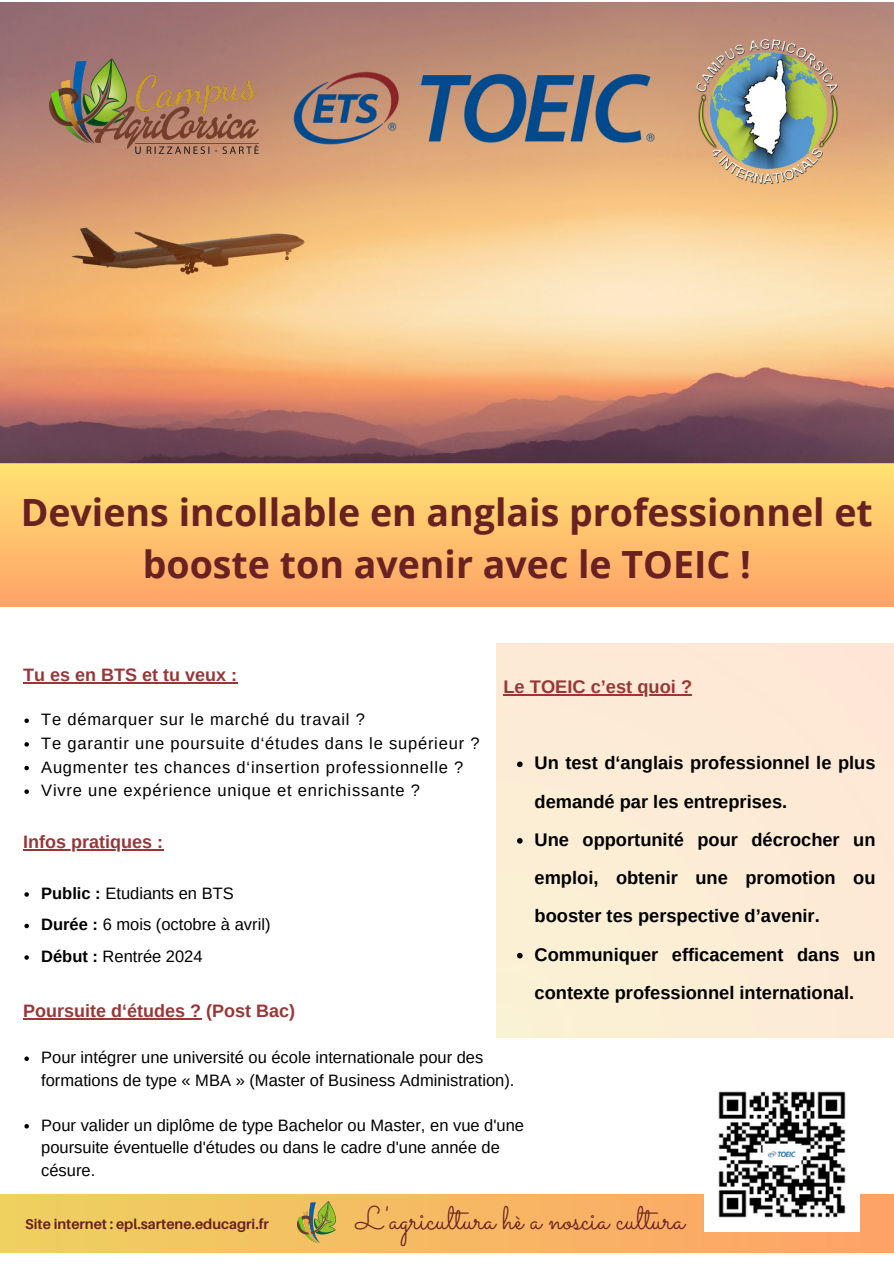
<style>
.page{position:relative;width:894px;height:1264px;background:#fff}
.page>*{position:absolute;margin:0;border:0;box-sizing:border-box;transform-origin:0 0}
.t1{font:700 37.5px/51.8px "Open Sans";color:#692121;text-align:center}
.t2{font:32.55px "Sacramento";color:#692121}
.t3{font:700 18.3px/38.2px "Arimo";color:#000}
.t4{font:700 18.3px "Arimo";color:#973738}
.t5{font:700 18px "Arimo";color:#973738}
.t6{font:16.5px/22.5px "Arimo";color:#000}
.t7{font:16.5px "Arimo";letter-spacing:.05em;color:#000}
.t8{font:700 14.25px "Aileron";color:#692121}
.s1{font-weight:700}
</style>
<div class="page">
<img style="left:0;top:2px;width:893px;height:461px">
<div style="left:0;top:463px;width:893px;height:143px;background:linear-gradient(to bottom,#ffe372,#ffa368)"></div>
<img style="left:49px;top:58px;width:209px;height:96px">
<div style="left:0;top:1194px;width:893px;height:58px;background:linear-gradient(to right,#edd05f,#ffa268)"></div>
<img style="left:297px;top:1200px;width:39px;height:42px">
<div style="left:496px;top:643px;width:397px;height:394px;background:#fcebd5"></div>
<img style="left:695px;top:34px;width:144px;height:152px">
<img style="left:282px;top:58px;width:389px;height:104px">
<img style="left:704px;top:1091px;width:154px;height:140px">
<hr style="left:23px;top:1018px;width:178px;height:1px;background:#973738">
<svg style="left:24px;top:1056px;width:5px;height:4px"></svg>
<svg style="left:24px;top:1124px;width:5px;height:4px"></svg>
<hr style="left:23px;top:849px;width:140px;height:1px;background:#973738">
<svg style="left:24px;top:892px;width:5px;height:4px"></svg>
<svg style="left:24px;top:923px;width:5px;height:5px"></svg>
<svg style="left:24px;top:955px;width:5px;height:4px"></svg>
<hr style="left:503px;top:694px;width:189px;height:1px;background:#973738">
<svg style="left:517px;top:761px;width:5px;height:6px"></svg>
<svg style="left:517px;top:838px;width:5px;height:5px"></svg>
<svg style="left:517px;top:952px;width:5px;height:6px"></svg>
<hr style="left:23px;top:682px;width:214px;height:1px;background:#973738">
<svg style="left:24px;top:718px;width:5px;height:5px"></svg>
<svg style="left:24px;top:742px;width:5px;height:4px"></svg>
<svg style="left:24px;top:765px;width:5px;height:5px"></svg>
<svg style="left:24px;top:789px;width:5px;height:5px"></svg>
<h1 class="t1" style="left:21px;top:485px;width:853px">Deviens incollable en anglais professionnel et booste ton avenir avec le TOEIC !</h1>
<p class="t5" style="left:23px;top:665px;width:215px">Tu es en BTS et tu veux :</p>
<p class="t7" style="left:41px;top:710px;width:325px">Te démarquer sur le marché du travail ?</p>
<p class="t7" style="left:41px;top:734px;width:439px">Te garantir une poursuite d‘études dans le supérieur ?</p>
<p class="t7" style="left:41px;top:757px;width:423px">Augmenter tes chances d‘insertion professionnelle ?</p>
<p class="t7" style="left:41px;top:781px;width:380px">Vivre une expérience unique et enrichissante ?</p>
<p class="t4" style="left:503px;top:676px;width:190px">Le TOEIC c’est quoi ?</p>
<p class="t3" style="left:534px;top:744px;width:342px">Un test d‘anglais professionnel le plus demandé par les entreprises.</p>
<p class="t3" style="left:534px;top:820px;width:342px;text-align:justify">Une opportunité pour décrocher un emploi, obtenir une promotion ou booster tes perspective d’avenir.</p>
<h3 class="t3" style="left:534px;top:935px;width:342px">Communiquer efficacement dans un contexte professionnel international.</h3>
<p class="t5" style="left:23px;top:832px;width:141px">Infos pratiques :</p>
<p class="t6" style="left:41px;top:882px;width:194px"><span class="s1">Public :</span> Etudiants en BTS</p>
<p class="t6" style="left:41px;top:913px;width:231px"><span class="s1">Durée :</span> 6 mois (octobre à avril)</p>
<p class="t6" style="left:41px;top:945px;width:163px"><span class="s1">Début :</span> Rentrée 2024</p>
<p class="t5" style="left:23px;top:1000px;width:273px">Poursuite d‘études ? (Post Bac)</p>
<p class="t6" style="left:41px;top:1046px;width:474px">Pour intégrer une université ou école internationale pour des formations de type « MBA » (Master of Business Administration).</p>
<h3 class="t6" style="left:41px;top:1113px;width:484px">Pour valider un diplôme de type Bachelor ou Master, en vue d'une poursuite éventuelle d'études ou dans le cadre d'une année de césure.</h3>
<h2 class="t8" style="left:25px;top:1214px;width:245px">Site internet : epl.sartene.educagri.fr</h2>
<p class="t2" style="left:356px;top:1198px;width:330px">L'agricultura hè a noscia cultura</p>
</div>
